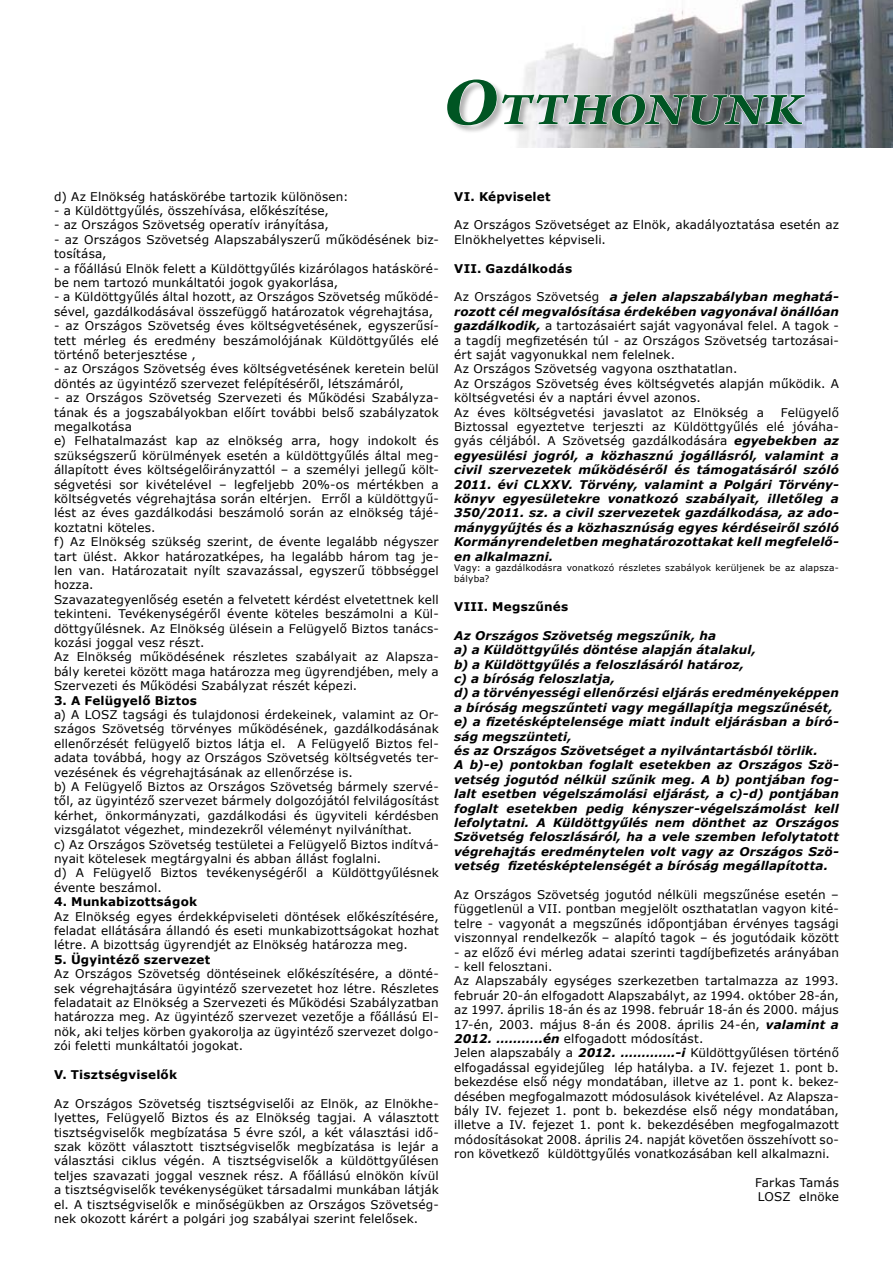
<style>
.page{position:relative;width:893px;height:1263px;background:#fff}
.page>*{position:absolute;margin:0;border:0;box-sizing:border-box;transform-origin:0 0}
.t1{font:italic 700 47.7px "Arno Pro";letter-spacing:.03em;color:#005523;scale:1.15 1}
.t2{font:12px/14.4px "Verdana";letter-spacing:.01em;color:#000}
.t3{font:italic 700 12px/14.4px "Verdana";letter-spacing:.01em;color:#000;text-align:justify}
.t4{font:700 12px "Verdana";letter-spacing:.015em;color:#000}
.t5{font:9px/10.8px "Verdana";letter-spacing:.02em;color:#000}
.s1{font-size:71.55px}
.s2{font-weight:700;font-style:italic}
.s3{font-weight:400;font-style:normal}
</style>
<div class="page">
<img style="left:524px;top:0;width:369px;height:80px">
<div style="left:447px;top:80px;width:446px;height:103px;background:#000;opacity:.3"></div>
<svg style="left:447px;top:79px;width:359px;height:47px"></svg>
<h1 class="t1" style="left:442px;top:81px;width:315px"><span class="s1">O</span>TTHONUNK</h1>
<p class="t2" style="left:54px;top:189px;width:296px">d) Az Elnökség hatáskörébe tartozik különösen:</p>
<p class="t2" style="left:54px;top:203px;width:276px">- a Küldöttgyűlés, összehívása, előkészítése,</p>
<p class="t2" style="left:54px;top:218px;width:276px">- az Országos Szövetség operatív irányítása,</p>
<p class="t2" style="left:54px;top:232px;width:386px">- az Országos Szövetség Alapszabályszerű működésének biz&shy;tosítása,</p>
<p class="t2" style="left:54px;top:261px;width:386px">- a főállású Elnök felett a Küldöttgyűlés kizárólagos hatásköré&shy;be nem tartozó munkáltatói jogok gyakorlása,</p>
<p class="t2" style="left:54px;top:290px;width:386px">- a Küldöttgyűlés által hozott, az Országos Szövetség működé&shy;sével, gazdálkodásával összefüggő határozatok végrehajtása,</p>
<p class="t2" style="left:54px;top:318px;width:386px;text-align:justify">- az Országos Szövetség éves költségvetésének, egyszerűsí&shy;tett mérleg és eredmény beszámolójának Küldöttgyűlés elé történő beterjesztése ,</p>
<p class="t2" style="left:54px;top:362px;width:386px">- az Országos Szövetség éves költségvetésének keretein belül döntés az ügyintéző szervezet felépítéséről, létszámáról,</p>
<p class="t2" style="left:54px;top:390px;width:386px">- az Országos Szövetség Szervezeti és Működési Szabályza&shy;tának és a jogszabályokban előírt további belső szabályzatok megalkotása<br>e) Felhatalmazást kap az elnökség arra, hogy indokolt és szükségszerű körülmények esetén a küldöttgyűlés által meg&shy;állapított éves költségelőirányzattól – a személyi jellegű költ&shy;ségvetési sor kivételével – legfeljebb 20%-os mértékben a költségvetés végrehajtása során eltérjen. Erről a küldöttgyű&shy;lést az éves gazdálkodási beszámoló során az elnökség tájé&shy;koztatni köteles.<br>f) Az Elnökség szükség szerint, de évente legalább négyszer tart ülést. Akkor határozatképes, ha legalább három tag je&shy;len van. Határozatait nyílt szavazással, egyszerű többséggel hozza.<br>Szavazategyenlőség esetén a felvetett kérdést elvetettnek kell tekinteni. Tevékenységéről évente köteles beszámolni a Kül&shy;döttgyűlésnek. Az Elnökség ülésein a Felügyelő Biztos tanács&shy;kozási joggal vesz részt.<br>Az Elnökség működésének részletes szabályait az Alapsza&shy;bály keretei között maga határozza meg ügyrendjében, mely a Szervezeti és Működési Szabályzat részét képezi.</p>
<p class="t4" style="left:54px;top:692px;width:145px">3. A Felügyelő Biztos</p>
<p class="t2" style="left:54px;top:707px;width:386px">a) A LOSZ tagsági és tulajdonosi érdekeinek, valamint az Or&shy;szágos Szövetség törvényes működésének, gazdálkodásának ellenőrzését felügyelő biztos látja el. A Felügyelő Biztos fel&shy;adata továbbá, hogy az Országos Szövetség költségvetés ter&shy;vezésének és végrehajtásának az ellenőrzése is.<br>b) A Felügyelő Biztos az Országos Szövetség bármely szervé&shy;től, az ügyintéző szervezet bármely dolgozójától felvilágosítást kérhet, önkormányzati, gazdálkodási és ügyviteli kérdésben vizsgálatot végezhet, mindezekről véleményt nyilváníthat.<br>c) Az Országos Szövetség testületei a Felügyelő Biztos indítvá&shy;nyait kötelesek megtárgyalni és abban állást foglalni.<br>d) A Felügyelő Biztos tevékenységéről a Küldöttgyűlésnek évente beszámol.</p>
<p class="t4" style="left:54px;top:893px;width:145px">4. Munkabizottságok</p>
<p class="t2" style="left:54px;top:909px;width:386px;text-align:justify">Az Elnökség egyes érdekképviseleti döntések előkészítésére, feladat ellátására állandó és eseti munkabizottságokat hozhat létre. A bizottság ügyrendjét az Elnökség határozza meg.</p>
<p class="t4" style="left:54px;top:951px;width:158px">5. Ügyintéző szervezet</p>
<p class="t2" style="left:54px;top:966px;width:386px;text-align:justify">Az Országos Szövetség döntéseinek előkészítésére, a dönté&shy;sek végrehajtására ügyintéző szervezetet hoz létre. Részletes feladatait az Elnökség a Szervezeti és Működési Szabályzatban határozza meg. Az ügyintéző szervezet vezetője a főállású El&shy;nök, aki teljes körben gyakorolja az ügyintéző szervezet dolgo&shy;zói feletti munkáltatói jogokat.</p>
<p class="t4" style="left:54px;top:1066px;width:125px">V. Tisztségviselők</p>
<p class="t2" style="left:54px;top:1096px;width:386px;text-align:justify">Az Országos Szövetség tisztségviselői az Elnök, az Elnökhe&shy;lyettes, Felügyelő Biztos és az Elnökség tagjai. A választott tisztségviselők megbízatása 5 évre szól, a két választási idő&shy;szak között választott tisztségviselők megbízatása is lejár a választási ciklus végén. A tisztségviselők a küldöttgyűlésen teljes szavazati joggal vesznek rész. A főállású elnökön kívül a tisztségviselők tevékenységüket társadalmi munkában látják el. A tisztségviselők e minőségükben az Országos Szövetség&shy;nek okozott kárért a polgári jog szabályai szerint felelősek.</p>
<p class="t4" style="left:454px;top:188px;width:98px">VI. Képviselet</p>
<p class="t2" style="left:454px;top:218px;width:386px">Az Országos Szövetséget az Elnök, akadályoztatása esetén az<br>Elnökhelyettes képviseli.</p>
<p class="t4" style="left:454px;top:260px;width:120px">VII. Gazdálkodás</p>
<p class="t2" style="left:454px;top:290px;width:386px">Az Országos Szövetség <span class="s2">a jelen alapszabályban meghatá&shy;rozott cél megvalósítása érdekében vagyonával önállóan gazdálkodik,</span> a tartozásaiért saját vagyonával felel. A tagok - a tagdíj megfizetésén túl - az Országos Szövetség tartozásai&shy;ért saját vagyonukkal nem felelnek.<br>Az Országos Szövetség vagyona oszthatatlan.<br>Az Országos Szövetség éves költségvetés alapján működik. A költségvetési év a naptári évvel azonos.<br>Az éves költségvetési javaslatot az Elnökség a</p>
<p class="t3" style="left:454px;top:405px;width:386px;text-indent:327px"><span class="s3">Felügyelő Biztossal egyeztetve terjeszti az Küldöttgyűlés elé jóváha&shy;gyás céljából. A Szövetség gazdálkodására</span> egyebekben az egyesülési jogról, a közhasznú jogállásról, valamint a civil szervezetek működéséről és támogatásáról szóló 2011. évi CLXXV. Törvény, valamint a Polgári Törvény&shy;könyv egyesületekre vonatkozó szabályait, illetőleg a 350/2011. sz. a civil szervezetek gazdálkodása, az ado&shy;mánygyűjtés és a közhasznúság egyes kérdéseiről szóló Kormányrendeletben meghatározottakat kell megfelelő&shy;en alkalmazni.</p>
<p class="t5" style="left:454px;top:563px;width:386px">Vagy: a gazdálkodásra vonatkozó részletes szabályok kerüljenek be az alapsza&shy;bályba?</p>
<p class="t4" style="left:454px;top:598px;width:116px">VIII. Megszűnés</p>
<p class="t3" style="left:454px;top:628px;width:386px;text-align:left">Az Országos Szövetség megszűnik, ha<br>a) a Küldöttgyűlés döntése alapján átalakul,<br>b) a Küldöttgyűlés a feloszlásáról határoz,<br>c) a bíróság feloszlatja,<br>d) a törvényességi ellenőrzési eljárás eredményeképpen a bíróság megszűnteti vagy megállapítja megszűnését, e) a fizetésképtelensége miatt indult eljárásban a bíró&shy;ság megszünteti,<br>és az Országos Szövetséget a nyilvántartásból törlik.<br>A b)-e) pontokban foglalt esetekben az Országos Szö&shy;vetség jogutód nélkül szűnik meg. A b) pontjában fog&shy;lalt esetben végelszámolási eljárást, a c)-d) pontjában foglalt esetekben pedig kényszer-végelszámolást kell lefolytatni. A Küldöttgyűlés nem dönthet az Országos Szövetség feloszlásáról, ha a vele szemben lefolytatott végrehajtás eredménytelen volt vagy az Országos Szö&shy;vetség fizetésképtelenségét a bíróság megállapította.</p>
<p class="t2" style="left:454px;top:887px;width:386px;text-align:justify">Az Országos Szövetség jogutód nélküli megszűnése esetén – függetlenül a VII. pontban megjelölt oszthatatlan vagyon kité&shy;telre - vagyonát a megszűnés időpontjában érvényes tagsági viszonnyal rendelkezők – alapító tagok – és jogutódaik között</p>
<p class="t2" style="left:454px;top:945px;width:386px">- az előző évi mérleg adatai szerinti tagdíjbefizetés arányában</p>
<p class="t2" style="left:454px;top:959px;width:386px">- kell felosztani.<br>Az Alapszabály egységes szerkezetben tartalmazza az 1993. február 20-án elfogadott Alapszabályt, az 1994. október 28-án, az 1997. április 18-án és az 1998. február 18-án és 2000. május 17-én, 2003. május 8-án és 2008. április 24-én, <span class="s2">valamint a 2012. ………..én</span> elfogadott módosítást.<br>Jelen alapszabály a <span class="s2">2012. ………….-i</span> Küldöttgyűlésen történő elfogadással egyidejűleg lép hatályba. a IV. fejezet 1. pont b. bekezdése első négy mondatában, illetve az 1. pont k. bekez&shy;désében megfogalmazott módosulások kivételével. Az Alapsza&shy;bály IV. fejezet 1. pont b. bekezdése első négy mondatában, illetve a IV. fejezet 1. pont k. bekezdésében megfogalmazott módosításokat 2008. április 24. napját követően összehívott so&shy;ron következő küldöttgyűlés vonatkozásában kell alkalmazni.</p>
<p class="t2" style="left:755px;top:1175px;width:85px">Farkas Tamás<br>LOSZ elnöke</p>
</div>
